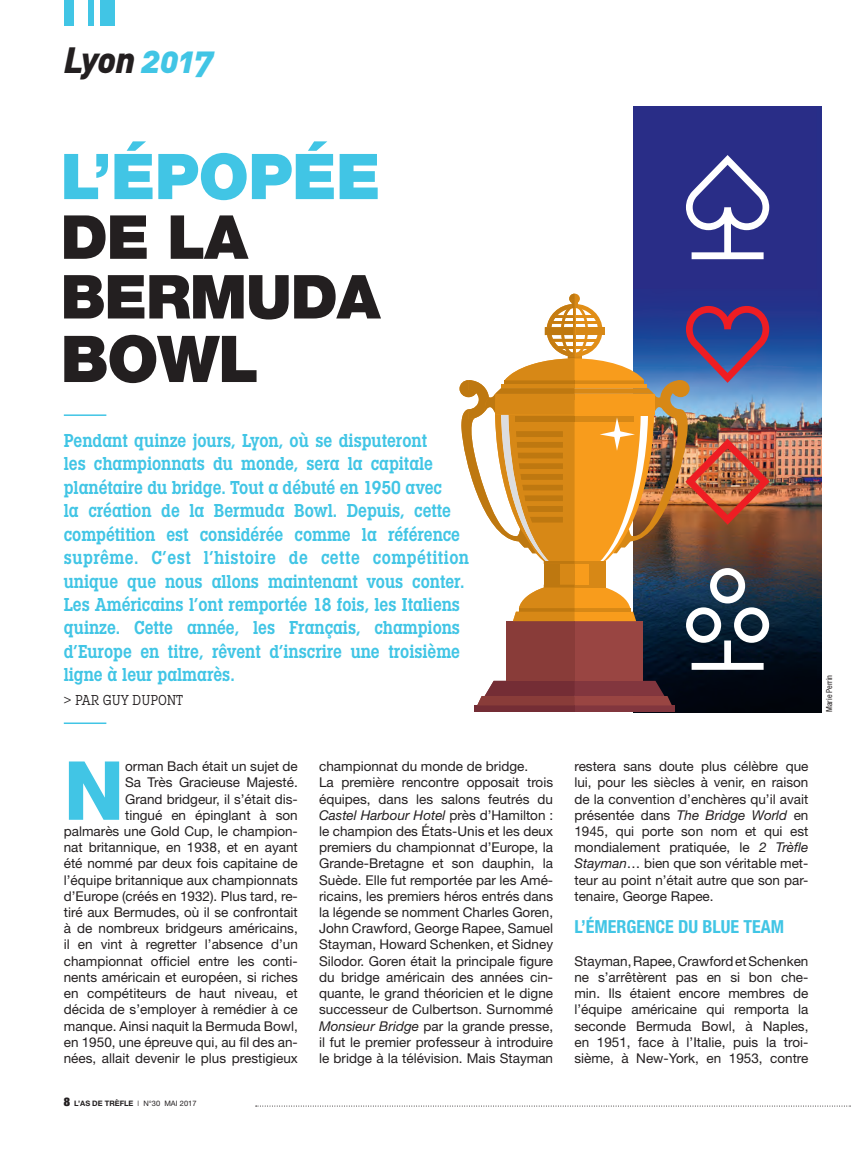
<style>
.page{position:relative;width:851px;height:1149px;background:#fff}
.page>*{position:absolute;margin:0;border:0;box-sizing:border-box;transform-origin:0 0}
.t1{font:800 81.6px "Helvetica Neue";color:#41c5e5}
.t2{font:900 64.5px "Helvetica Neue";color:#231f20}
.t3{font:900 63.15px "Helvetica Neue";letter-spacing:-.01em;color:#41c5e5}
.t4{font:900 60.75px "Helvetica Neue";letter-spacing:-.02em;color:#231f20}
.t5{font:36px "DIN Black Italic Alt";letter-spacing:-.025em;color:#231f20}
.t6{font:600 19.5px/23.4px "Lubalin Graph Cd ITC";color:#41c5e5}
.t7{font:700 condensed 18px "Helvetica Neue";color:#41c5e5}
.t8{font:15px "Lubalin Graph Cd ITC";color:#231f20}
.t9{font:13.5px/16.2px "Helvetica Neue";color:#231f20;text-align:justify}
.t10{font:condensed 8.25px "Helvetica Neue";color:#231f20}
.t11{font:700 7.5px "Helvetica Neue";color:#231f20}
.s1{color:#41c5e5}
.s2{font-style:italic}
.s3{font-weight:900;font-stretch:expanded;font-size:12px}
.s4{font-weight:300}
.s5{font-weight:400}
</style>
<div class="page">
<svg style="left:255px;top:1105px;width:596px;height:1px"></svg>
<hr style="left:64px;top:722px;width:42px;height:1px;background:#41c5e5">
<hr style="left:64px;top:414px;width:42px;height:2px;background:#41c5e5">
<div style="left:100px;top:0;width:14px;height:26px;background:#41c5e5"></div>
<div style="left:88px;top:0;width:6px;height:26px;background:#41c5e5"></div>
<div style="left:64px;top:0;width:9px;height:26px;background:#41c5e5"></div>
<img style="left:634px;top:106px;width:187px;height:605px">
<svg style="left:685px;top:155px;width:84px;height:104px"></svg>
<div style="left:474px;top:705px;width:200px;height:6px;background:#82363e"></div>
<div style="left:506px;top:621px;width:136px;height:59px;background:#994542"></div>
<div style="left:474px;top:705px;width:100px;height:6px;background:#742d35"></div>
<svg style="left:477px;top:680px;width:194px;height:25px;background:#843f42"></svg>
<div style="left:506px;top:621px;width:68px;height:59px;background:#893c39"></div>
<img style="left:459px;top:293px;width:310px;height:376px">
<p class="t5" style="left:64px;top:36px;width:151px">Lyon <span class="s1">2017</span></p>
<p class="t3" style="left:61px;top:139px;width:321px">L’ÉPOPÉE</p>
<p class="t4" style="left:61px;top:201px;width:189px">DE LA</p>
<p class="t4" style="left:61px;top:260px;width:321px">BERMUDA</p>
<p class="t2" style="left:61px;top:320px;width:200px">BOWL</p>
<p class="t6" style="left:64px;top:428px;width:407px">Pendant quinze jours, Lyon, où se disputeront<br>les championnats du monde, sera la capitale planétaire du bridge. Tout a débuté en 1950 avec<br>la création de la Bermuda Bowl. Depuis, cette compétition est considérée comme la référence suprême. C’est l’histoire de cette compétition unique que nous allons maintenant vous conter.<br>Les Américains l’ont remportée 18 fois, les Italiens quinze. Cette année, les Français, champions d’Europe en titre, rêvent d’inscrire une troisième ligne à leur palmarès.</p>
<p class="t8" style="left:64px;top:690px;width:120px">&gt; PAR GUY DUPONT</p>
<p class="t9" style="left:64px;top:757px;width:235px;text-align:right">orman Bach était un sujet de<br>Sa Très Gracieuse Majesté.<br>Grand bridgeur, il s’était dis-<br>tingué en épinglant à son<br>palmarès une Gold Cup, le champion&shy;nat britannique, en 1938, et en ayant été nommé par deux fois capitaine de l’équipe britannique aux championnats d’Europe (créés en 1932). Plus tard, re&shy;tiré aux Bermudes, où il se confrontait à de nombreux bridgeurs américains, il en vint à regretter l’absence d’un championnat officiel entre les conti&shy;nents américain et européen, si riches en compétiteurs de haut niveau, et décida de s’employer à remédier à ce manque. Ainsi naquit la Bermuda Bowl, en 1950, une épreuve qui, au fil des an&shy;nées, allait devenir le plus prestigieux</p>
<p class="t9" style="left:319px;top:757px;width:210px">championnat du monde de bridge.</p>
<p class="t1" style="left:64px;top:741px;width:62px">N</p>
<p class="t9" style="left:319px;top:774px;width:235px">La première rencontre opposait trois équipes, dans les salons feutrés du <span class="s2">Castel Harbour Hotel</span> près d’Hamilton : le champion des États-Unis et les deux premiers du championnat d’Europe, la Grande-Bretagne et son dauphin, la Suède. Elle fut remportée par les Amé&shy;ricains, les premiers héros entrés dans la légende se nomment Charles Goren, John Crawford, George Rapee, Samuel Stayman, Howard Schenken, et Sidney Silodor. Goren était la principale figure du bridge américain des années cin&shy;quante, le grand théoricien et le digne successeur de Culbertson. Surnommé <span class="s2">Monsieur Bridge</span> par la grande presse, il fut le premier professeur à introduire le bridge à la télévision. Mais Stayman</p>
<p class="t11" style="left:64px;top:1098px;width:134px"><span class="s3">8</span> L’AS DE TRÈFLE <span class="s4">I</span> <span class="s5">N°30 MAI 2017</span></p>
<p class="t10" style="left:824px;top:711px;width:39px;rotate:-90deg">Marie Perrin</p>
<p class="t9" style="left:574px;top:757px;width:235px">restera sans doute plus célèbre que lui, pour les siècles à venir, en raison de la convention d’enchères qu’il avait présentée dans <span class="s2">The Bridge World</span> en 1945, qui porte son nom et qui est mondialement pratiquée, le <span class="s2">2 Trèfle Stayman</span>… bien que son véritable met&shy;teur au point n’était autre que son par&shy;tenaire, George Rapee.</p>
<p class="t7" style="left:574px;top:915px;width:211px">L’ÉMERGENCE DU BLUE TEAM</p>
<p class="t9" style="left:574px;top:952px;width:235px">Stayman, Rapee, Crawford et Schenken ne s’arrêtèrent pas en si bon che&shy;min. Ils étaient encore membres de l’équipe américaine qui remporta la seconde Bermuda Bowl, à Naples, en 1951, face à l’Italie, puis la troi&shy;sième, à New-York, en 1953, contre</p>
</div>
